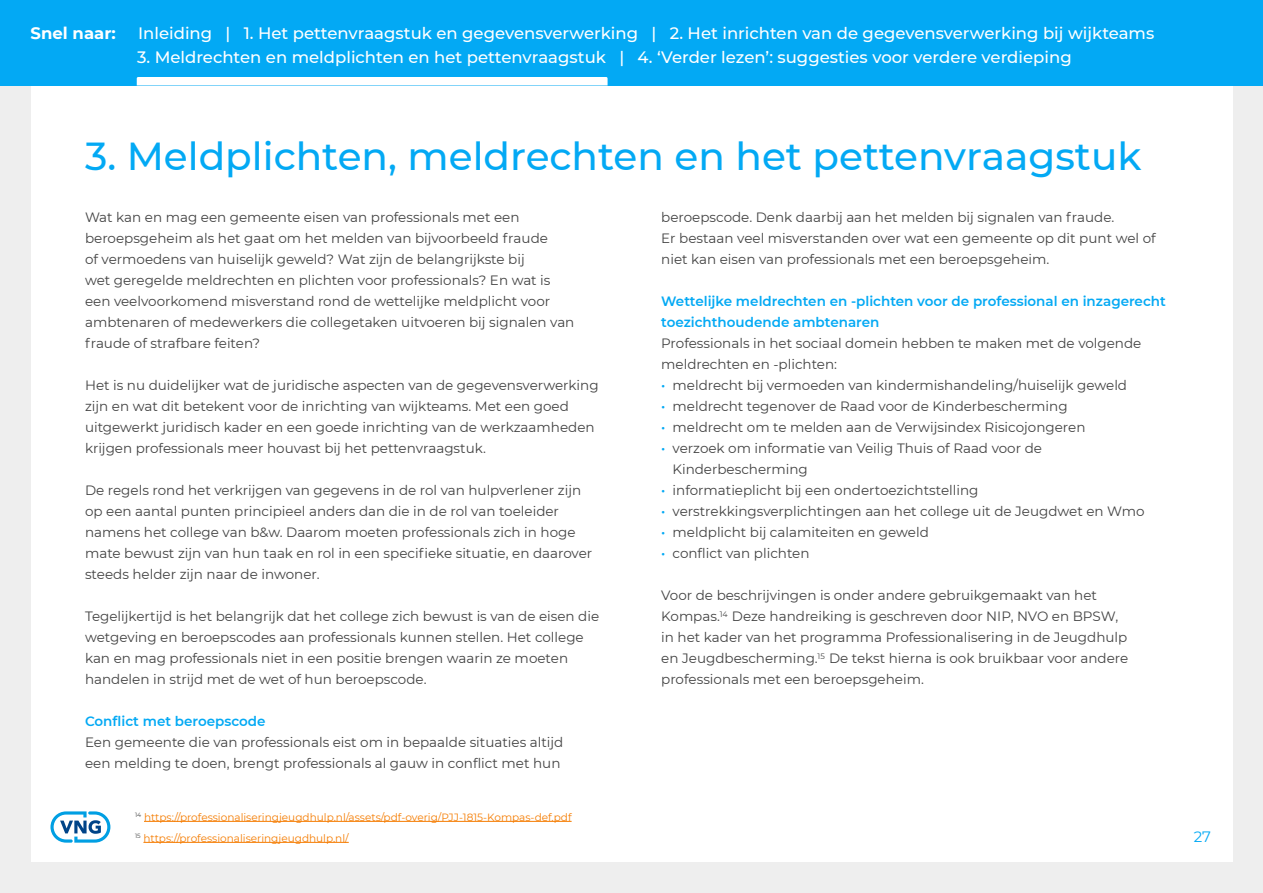
<style>
.page{position:relative;width:1263px;height:893px;background:#eee}
.page>*{position:absolute;margin:0;border:0;box-sizing:border-box;transform-origin:0 0}
.t1{font:500 39px "Montserrat";color:#03a9f4}
.t2{font:500 16.5px "Montserrat";color:#fff}
.t3{font:700 16.5px "Montserrat";color:#fff}
.t4{font:15px "Montserrat";color:#03a9f4}
.t5{font:13.5px/21px "Montserrat";color:#424242}
.t6{font:600 13.5px/21px "Montserrat";color:#03a9f4}
.t7{font:10.5px/21px "Montserrat";color:#f57c00}
.s1{font-weight:500;color:#03a9f4}
</style>
<div class="page">
<div style="left:31px;top:32px;width:1201px;height:830px;background:#fff"></div>
<div style="left:0;top:0;width:1263px;height:86px;background:#03a9f4"></div>
<svg style="left:50px;top:811px;width:60px;height:32px"></svg>
<hr style="left:144px;top:821px;width:428px;height:1px;background:#f57c00">
<hr style="left:143px;top:842px;width:206px;height:1px;background:#f57c00">
<svg style="left:137px;top:77px;width:471px;height:9px"></svg>
<p class="t3" style="left:31px;top:21px;width:87px">Snel naar:</p>
<p class="t2" style="left:138px;top:21px;width:1018px">Inleiding | 1. Het pettenvraagstuk en gegevensverwerking | 2. Het inrichten van de gegevensverwerking bij wijkteams</p>
<p class="t2" style="left:137px;top:45px;width:936px">3. Meldrechten en meldplichten en het pettenvraagstuk | 4. ‘Verder lezen’: suggesties voor verdere verdieping</p>
<h1 class="t1" style="left:85px;top:128px;width:1058px">3. Meldplichten, meldrechten en het pettenvraagstuk</h1>
<p class="t5" style="left:85px;top:206px;width:491px">Wat kan en mag een gemeente eisen van professionals met een beroepsgeheim als het gaat om het melden van bijvoorbeeld fraude<br>of vermoedens van huiselijk geweld? Wat zijn de belangrijkste bij<br>wet geregelde meldrechten en plichten voor professionals? En wat is een veelvoorkomend misverstand rond de wettelijke meldplicht voor ambtenaren of medewerkers die collegetaken uitvoeren bij signalen van fraude of strafbare feiten?</p>
<p class="t5" style="left:85px;top:374px;width:515px">Het is nu duidelijker wat de juridische aspecten van de gegevensverwerking zijn en wat dit betekent voor de inrichting van wijkteams. Met een goed uitgewerkt juridisch kader en een goede inrichting van de werkzaamheden krijgen professionals meer houvast bij het pettenvraagstuk.</p>
<p class="t5" style="left:85px;top:479px;width:509px">De regels rond het verkrijgen van gegevens in de rol van hulpverlener zijn op een aantal punten principieel anders dan die in de rol van toeleider namens het college van b&amp;w. Daarom moeten professionals zich in hoge mate bewust zijn van hun taak en rol in een specifieke situatie, en daarover steeds helder zijn naar de inwoner.</p>
<p class="t5" style="left:85px;top:605px;width:516px">Tegelijkertijd is het belangrijk dat het college zich bewust is van de eisen die wetgeving en beroepscodes aan professionals kunnen stellen. Het college kan en mag professionals niet in een positie brengen waarin ze moeten handelen in strijd met de wet of hun beroepscode.</p>
<p class="t6" style="left:85px;top:710px;width:182px">Conflict met beroepscode</p>
<p class="t5" style="left:85px;top:731px;width:480px">Een gemeente die van professionals eist om in bepaalde situaties altijd een melding te doen, brengt professionals al gauw in conflict met hun</p>
<p class="t7" style="left:135px;top:806px;width:438px"><sup>14</sup> https://professionaliseringjeugdhulp.nl/assets/pdf-overig/PJJ-1815-Kompas-def.pdf<br><sup>15</sup> https://professionaliseringjeugdhulp.nl/</p>
<p class="t5" style="left:661px;top:206px;width:496px">beroepscode. Denk daarbij aan het melden bij signalen van fraude.<br>Er bestaan veel misverstanden over wat een gemeente op dit punt wel of niet kan eisen van professionals met een beroepsgeheim.</p>
<p class="t6" style="left:661px;top:290px;width:506px">Wettelijke meldrechten en -plichten voor de professional en inzagerecht toezichthoudende ambtenaren</p>
<p class="t5" style="left:661px;top:332px;width:482px">Professionals in het sociaal domein hebben te maken met de volgende meldrechten en -plichten:</p>
<p class="t5" style="left:661px;top:374px;width:467px"><span class="s1">•</span> meldrecht bij vermoeden van kindermishandeling/huiselijk geweld</p>
<p class="t5" style="left:661px;top:395px;width:408px"><span class="s1">•</span> meldrecht tegenover de Raad voor de Kinderbescherming</p>
<p class="t5" style="left:661px;top:416px;width:426px"><span class="s1">•</span> meldrecht om te melden aan de Verwijsindex Risicojongeren</p>
<p class="t5" style="left:672px;top:437px;width:371px;text-indent:-11px"><span class="s1">•</span> verzoek om informatie van Veilig Thuis of Raad voor de<br>Kinderbescherming</p>
<p class="t5" style="left:661px;top:479px;width:319px"><span class="s1">•</span> informatieplicht bij een ondertoezichtstelling</p>
<p class="t5" style="left:661px;top:500px;width:485px"><span class="s1">•</span> verstrekkingsverplichtingen aan het college uit de Jeugdwet en Wmo</p>
<p class="t5" style="left:661px;top:521px;width:269px"><span class="s1">•</span> meldplicht bij calamiteiten en geweld</p>
<p class="t5" style="left:661px;top:542px;width:150px"><span class="s1">•</span> conflict van plichten</p>
<p class="t5" style="left:661px;top:584px;width:468px">Voor de beschrijvingen is onder andere gebruikgemaakt van het Kompas.<sup>14</sup> Deze handreiking is geschreven door NIP, NVO en BPSW, in het kader van het programma Professionalisering in de Jeugdhulp en Jeugdbescherming.<sup>15</sup> De tekst hierna is ook bruikbaar voor andere professionals met een beroepsgeheim.</p>
<p class="t4" style="left:1194px;top:826px;width:19px">27</p>
</div>
